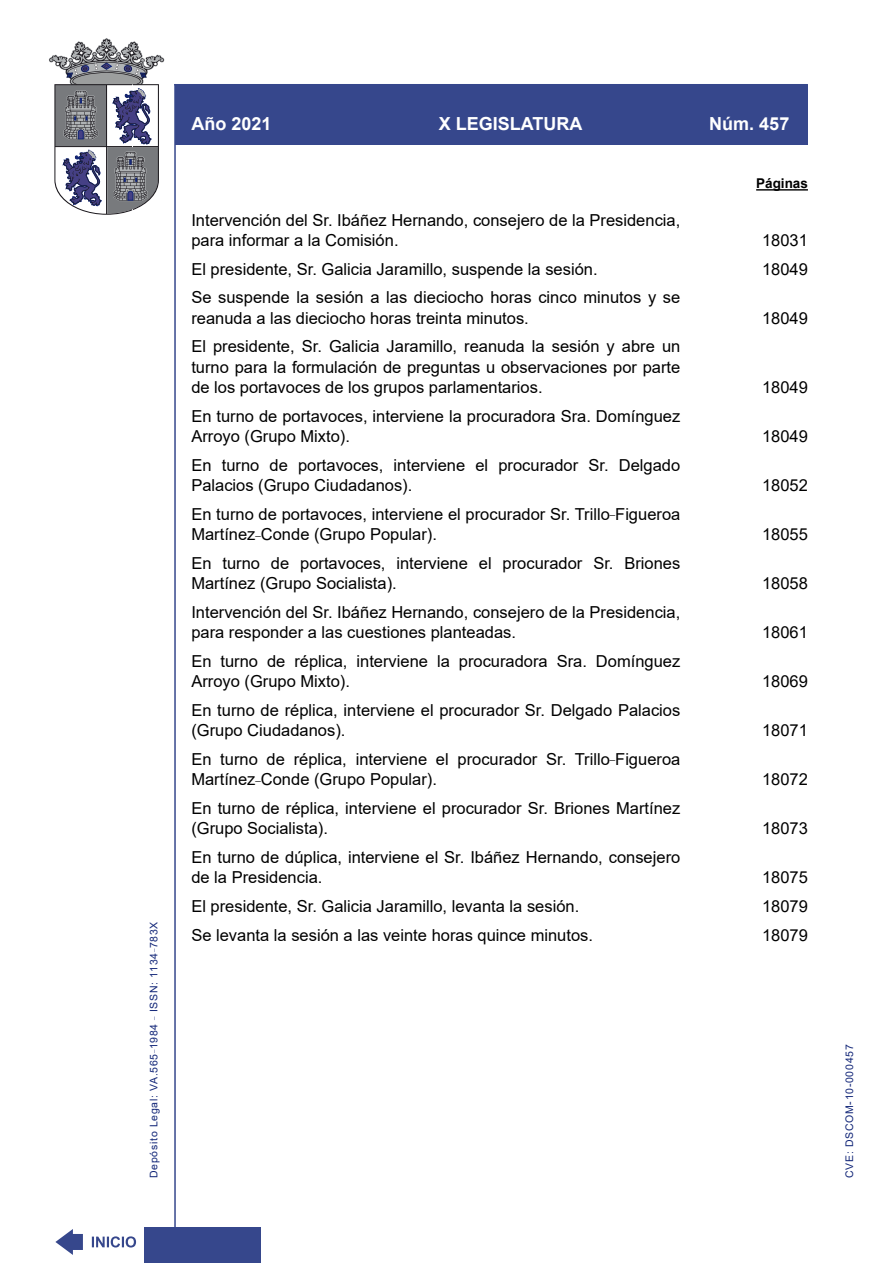
<style>
.page{position:relative;width:893px;height:1263px;background:#fff}
.page>*{position:absolute;margin:0;border:0;box-sizing:border-box;transform-origin:0 0}
.t1{font:700 18px "Arial";color:#fff}
.Sumario{font:16.5px/20.2px "Arial";color:#000}
.Paginas{font:700 13.5px "Arial";color:#000}
.t2{font:10.5px "Arial";letter-spacing:.065em;color:#122678}
</style>
<div class="page">
<hr style="left:174px;top:84px;width:2px;height:1179px;background:#36478c">
<div style="left:144px;top:1227px;width:117px;height:36px;background:#36478c"></div>
<hr style="left:174px;top:84px;width:634px;height:1px;background:#36478c">
<svg style="left:92px;top:1236px;width:44px;height:11px"></svg>
<svg style="left:55px;top:1229px;width:28px;height:26px"></svg>
<div style="left:175px;top:85px;width:633px;height:60px;background:#36478c"></div>
<svg style="left:49px;top:38px;width:115px;height:177px"></svg>
<hr style="left:756px;top:189px;width:52px;height:2px;background:#000">
<p class="t2" style="left:146px;top:1178px;width:258px;rotate:-90deg">Depósito Legal: VA.565<sup>_</sup>1984 <sup>_</sup> ISSN: 1134<sup>_</sup>783X</p>
<p class="t1" style="left:191px;top:111px;width:82px">Año 2021</p>
<p class="t1" style="left:439px;top:111px;width:145px">X LEGISLATURA</p>
<p class="t1" style="left:709px;top:111px;width:82px">Núm. 457</p>
<p class="Sumario" style="left:191px;top:210px;width:490px">Intervención del Sr. Ibáñez Hernando, consejero de la Presidencia, para informar a la Comisión.</p>
<p class="Paginas" style="left:756px;top:174px;width:53px">Páginas</p>
<p class="Sumario" style="left:762px;top:230px;width:47px">18031</p>
<p class="Sumario" style="left:191px;top:259px;width:408px">El presidente, Sr. Galicia Jaramillo, suspende la sesión.</p>
<p class="Sumario" style="left:762px;top:259px;width:47px">18049</p>
<p class="Sumario" style="left:191px;top:287px;width:490px">Se suspende la sesión a las dieciocho horas cinco minutos y se reanuda a las dieciocho horas treinta minutos.</p>
<p class="Sumario" style="left:762px;top:308px;width:47px">18049</p>
<p class="Sumario" style="left:191px;top:336px;width:490px;text-align:justify">El presidente, Sr. Galicia Jaramillo, reanuda la sesión y abre un turno para la formulación de preguntas u observaciones por parte de los portavoces de los grupos parlamentarios.</p>
<p class="Sumario" style="left:191px;top:406px;width:490px">En turno de portavoces, interviene la procuradora Sra. Domínguez<br>Arroyo (Grupo Mixto).</p>
<p class="Sumario" style="left:191px;top:455px;width:490px">En turno de portavoces, interviene el procurador Sr. Delgado<br>Palacios (Grupo Ciudadanos).</p>
<p class="Sumario" style="left:191px;top:504px;width:490px">En turno de portavoces, interviene el procurador Sr. Trillo<sup>_</sup>Figueroa<br>Martínez<sup>_</sup>Conde (Grupo Popular).</p>
<p class="Sumario" style="left:191px;top:553px;width:490px">En turno de portavoces, interviene el procurador Sr. Briones<br>Martínez (Grupo Socialista).</p>
<p class="Sumario" style="left:191px;top:602px;width:490px">Intervención del Sr. Ibáñez Hernando, consejero de la Presidencia, para responder a las cuestiones planteadas.</p>
<p class="Sumario" style="left:191px;top:651px;width:490px">En turno de réplica, interviene la procuradora Sra. Domínguez<br>Arroyo (Grupo Mixto).</p>
<p class="Sumario" style="left:191px;top:700px;width:490px">En turno de réplica, interviene el procurador Sr. Delgado Palacios (Grupo Ciudadanos).</p>
<p class="Sumario" style="left:191px;top:749px;width:490px">En turno de réplica, interviene el procurador Sr. Trillo<sup>_</sup>Figueroa<br>Martínez<sup>_</sup>Conde (Grupo Popular).</p>
<p class="Sumario" style="left:191px;top:798px;width:490px">En turno de réplica, interviene el procurador Sr. Briones Martínez (Grupo Socialista).</p>
<p class="Sumario" style="left:191px;top:847px;width:490px">En turno de dúplica, interviene el Sr. Ibáñez Hernando, consejero de la Presidencia.</p>
<p class="Sumario" style="left:762px;top:377px;width:47px">18049</p>
<p class="Sumario" style="left:762px;top:426px;width:47px">18049</p>
<p class="Sumario" style="left:762px;top:475px;width:47px">18052</p>
<p class="Sumario" style="left:762px;top:524px;width:47px">18055</p>
<p class="Sumario" style="left:762px;top:573px;width:47px">18058</p>
<p class="Sumario" style="left:762px;top:622px;width:47px">18061</p>
<p class="Sumario" style="left:762px;top:671px;width:47px">18069</p>
<p class="Sumario" style="left:762px;top:720px;width:47px">18071</p>
<p class="Sumario" style="left:762px;top:769px;width:47px">18072</p>
<p class="Sumario" style="left:762px;top:818px;width:47px">18073</p>
<p class="Sumario" style="left:762px;top:867px;width:47px">18075</p>
<p class="Sumario" style="left:191px;top:896px;width:389px">El presidente, Sr. Galicia Jaramillo, levanta la sesión.</p>
<p class="Sumario" style="left:762px;top:896px;width:47px">18079</p>
<p class="Sumario" style="left:191px;top:924px;width:403px">Se levanta la sesión a las veinte horas quince minutos.</p>
<p class="Sumario" style="left:762px;top:924px;width:47px">18079</p>
<p class="t2" style="left:842px;top:1178px;width:135px;rotate:-90deg">CVE: DSCOM-10-000457</p>
</div>
